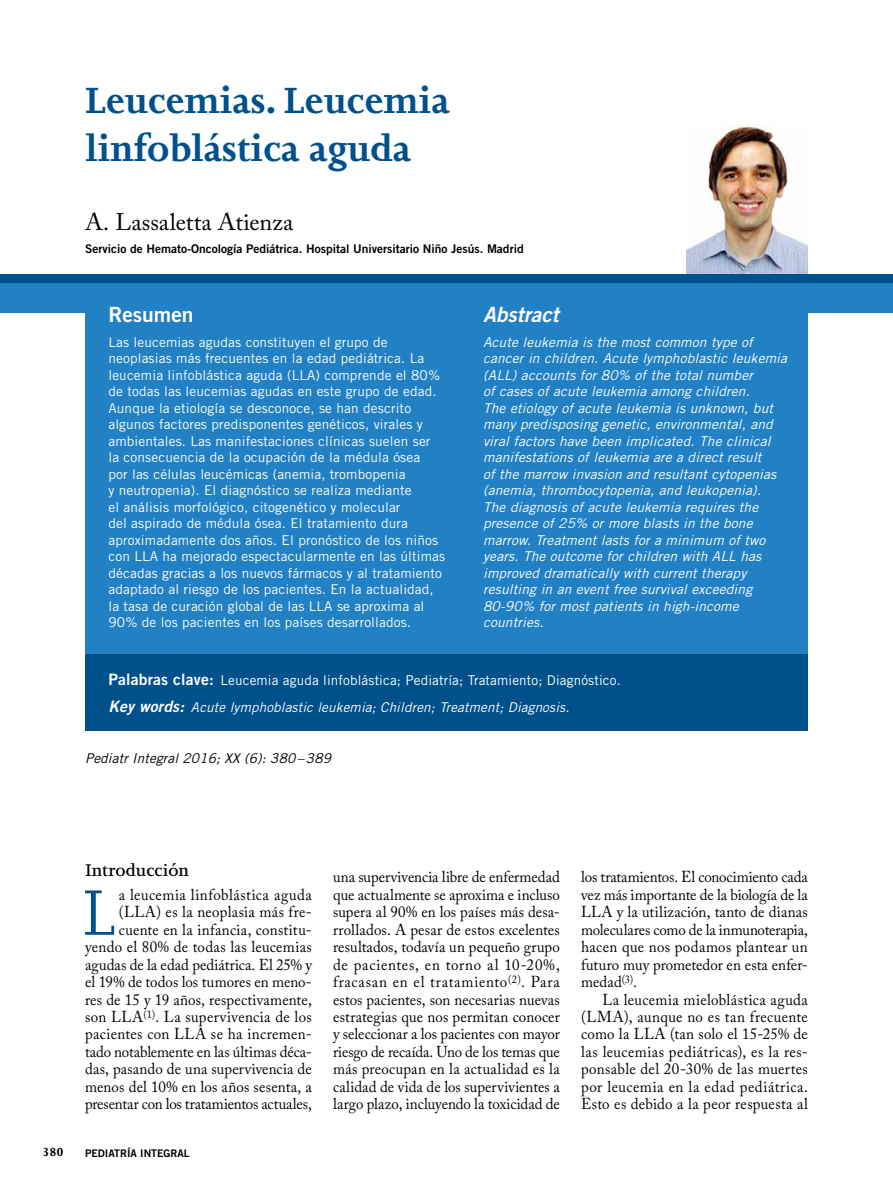
<style>
.page{position:relative;width:893px;height:1191px;background:#fff}
.page>*{position:absolute;margin:0;border:0;box-sizing:border-box;transform-origin:0 0}
.t1{font:73.95px "Joanna MT Std";color:#00508c;scale:.95 1}
.t2{font:700 42px/48px "Joanna MT Std";color:#00508c}
.t3{font:24px "Adobe Caslon Pro";color:#000}
.t4{font:italic 21px "Trade Gothic Bold Two";color:#fff}
.t5{font:21px "Trade Gothic Bold Two";color:#fff}
.t6{font:600 19.5px "Joanna MT Std";color:#000}
.t7{font:15.75px/17.4px "Adobe Caslon Pro";letter-spacing:.01em;color:#000;text-align:justify;scale:.95 1}
.t8{font:13.5px/16.5px "Trade Gothic";letter-spacing:.01em;color:#fff}
.t9{font:italic 13.5px/16.5px "Trade Gothic";letter-spacing:.01em;color:#fff}
.t10{font:italic 13.5px "Trade Gothic";letter-spacing:.01em;color:#000}
.t11{font:700 13.5px "Joanna MT Std";color:#000}
.t12{font:12px "Trade Gothic Bold Two";color:#000}
.t13{font:10.5px "Trade Gothic Bold Two";color:#000}
.s1{font-family:"Trade Gothic Bold Two";font-size:15.75px}
.s2{font-family:"Trade Gothic Bold Two";font-style:italic;font-size:15.75px}
.s3{font-style:italic}
</style>
<div class="page">
<img style="left:687px;top:125px;width:121px;height:150px">
<div style="left:85px;top:283px;width:723px;height:374px;background:#2281c4"></div>
<div style="left:0;top:283px;width:88px;height:30px;background:#2281c4"></div>
<div style="left:772px;top:283px;width:121px;height:30px;background:#2281c4"></div>
<div style="left:0;top:275px;width:893px;height:8px;background:#00508c"></div>
<div style="left:85px;top:654px;width:723px;height:76px;background:#00508c"></div>
<h2 class="t2" style="left:85px;top:76px;width:366px">Leucemias. Leucemia linfoblástica aguda</h2>
<h3 class="t3" style="left:85px;top:208px;width:210px">A. Lassaletta Atienza</h3>
<p class="t12" style="left:85px;top:242px;width:440px">Servicio de Hemato-Oncología Pediátrica. Hospital Universitario Niño Jesús. Madrid</p>
<h3 class="t5" style="left:108px;top:301px;width:87px">Resumen</h3>
<p class="t8" style="left:108px;top:333px;width:338px">Las leucemias agudas constituyen el grupo de neoplasias más frecuentes en la edad pediátrica. La leucemia linfoblástica aguda (LLA) comprende el 80% de todas las leucemias agudas en este grupo de edad.<br>Aunque la etiología se desconoce, se han descrito algunos factores predisponentes genéticos, virales y ambientales. Las manifestaciones clínicas suelen ser<br>la consecuencia de la ocupación de la médula ósea<br>por las células leucémicas (anemia, trombopenia<br>y neutropenia). El diagnóstico se realiza mediante<br>el análisis morfológico, citogenético y molecular<br>del aspirado de médula ósea. El tratamiento dura aproximadamente dos años. El pronóstico de los niños con LLA ha mejorado espectacularmente en las últimas décadas gracias a los nuevos fármacos y al tratamiento adaptado al riesgo de los pacientes. En la actualidad, la tasa de curación global de las LLA se aproxima al 90% de los pacientes en los países desarrollados.</p>
<h3 class="t4" style="left:483px;top:301px;width:77px">Abstract</h3>
<p class="t9" style="left:483px;top:333px;width:306px">Acute leukemia is the most common type of cancer in children. Acute lymphoblastic leukemia (ALL) accounts for 80% of the total number<br>of cases of acute leukemia among children.<br>The etiology of acute leukemia is unknown, but many predisposing genetic, environmental, and viral factors have been implicated. The clinical manifestations of leukemia are a direct result<br>of the marrow invasion and resultant cytopenias (anemia, thrombocytopenia, and leukopenia).<br>The diagnosis of acute leukemia requires the presence of 25% or more blasts in the bone marrow. Treatment lasts for a minimum of two years. The outcome for children with ALL has improved dramatically with current therapy resulting in an event free survival exceeding 80‑90% for most patients in high-income countries.</p>
<p class="t8" style="left:108px;top:667px;width:514px;line-height:26.5px"><span class="s1">Palabras clave:</span> Leucemia aguda linfoblástica; Pediatría; Tratamiento; Diagnóstico.<br><span class="s2">Key words:</span> <span class="s3">Acute lymphoblastic leukemia; Children; Treatment; Diagnosis.</span></p>
<p class="t10" style="left:85px;top:749px;width:247px">Pediatr Integral 2016; XX (6): 380–389</p>
<p class="t6" style="left:85px;top:860px;width:106px">Introducción</p>
<h1 class="t1" style="left:83px;top:873px;width:35px">L</h1>
<p class="t7" style="left:85px;top:885px;width:240px;text-align:right">a leucemia linfoblástica aguda (LLA) es la neoplasia más fre&shy;cuente en la infancia, constitu&shy;yendo el 80% de todas las leucemias agudas de la edad pediátrica. El 25% y el 19% de todos los tumores en meno&shy;res de 15 y 19 años, respectivamente, son LLA<sup>(1)</sup>. La supervivencia de los pacientes con LLA se ha incremen&shy;tado notablemente en las últimas déca&shy;das, pasando de una supervivencia de menos del 10% en los años sesenta, a presentar con los tratamientos actuales,</p>
<p class="t11" style="left:42px;top:1144px;width:23px">380</p>
<p class="t13" style="left:85px;top:1146px;width:106px">PEDIATRÍA INTEGRAL</p>
<p class="t7" style="left:333px;top:868px;width:240px">una supervivencia libre de enfermedad que actualmente se aproxima e incluso supera al 90% en los países más desa&shy;rrollados. A pesar de estos excelentes resultados, todavía un pequeño grupo de pacientes, en torno al 10-20%, fracasan en el tratamiento<sup>(2)</sup>. Para estos pacientes, son necesarias nuevas estrategias que nos permitan conocer y seleccionar a los pacientes con mayor riesgo de recaída. Uno de los temas que más preocupan en la actualidad es la calidad de vida de los supervivientes a largo plazo, incluyendo la toxicidad de</p>
<p class="t7" style="left:581px;top:868px;width:240px">los tratamientos. El conocimiento cada vez más importante de la biología de la LLA y la utilización, tanto de dianas moleculares como de la inmunoterapia, hacen que nos podamos plantear un futuro muy prometedor en esta enfer&shy;medad<sup>(3)</sup>.</p>
<p class="t7" style="left:581px;top:990px;width:240px;text-indent:21px">La leucemia mieloblástica aguda (LMA), aunque no es tan frecuente como la LLA (tan solo el 15-25% de las leucemias pediátricas), es la res&shy;ponsable del 20-30% de las muertes por leucemia en la edad pediátrica.<br>Esto es debido a la peor respuesta al</p>
</div>
